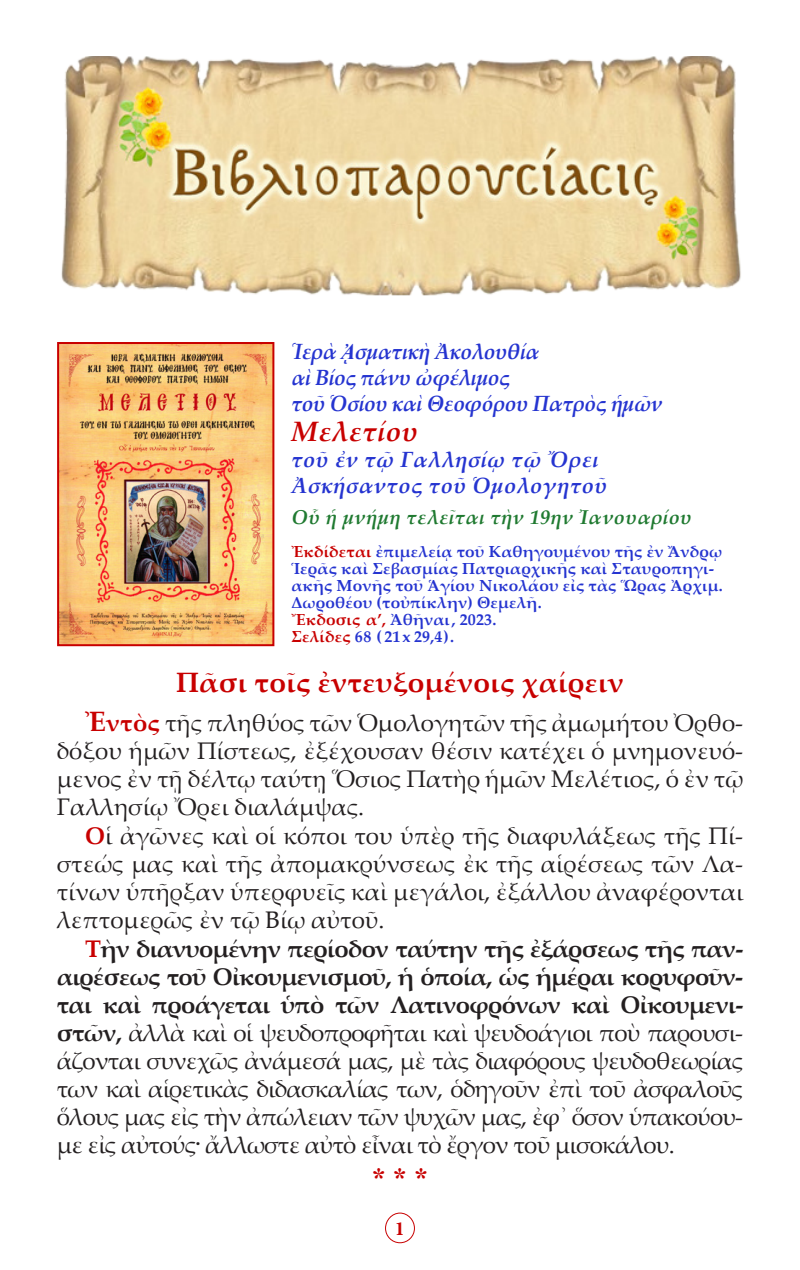
<style>
.page{position:relative;width:800px;height:1270px;background:#fff}
.page>*{position:absolute;margin:0;border:0;box-sizing:border-box;transform-origin:0 0}
.t1{font:700 28px "Palatino Linotype";letter-spacing:.01em;color:#c80000}
.t2{font:italic 700 28px "Palatino Linotype";letter-spacing:.02em;color:#c80000}
.Asteriskoi{font:28px "CTOS New Times Bold Test 1";color:#c80000}
.t3{font:24px/28px "Palatino Linotype";color:#231f20;text-align:justify}
.t4{font:700 24px "Palatino Linotype";letter-spacing:-.03em;color:#231f20}
.t5{font:italic 700 22px "Palatino Linotype";letter-spacing:-.02em;color:#2534d0;scale:.96 1}
.t6{font:italic 700 22px "Palatino Linotype";letter-spacing:.02em;color:#2534d0}
.t7{font:italic 700 20px "Palatino Linotype";letter-spacing:.02em;color:#207a31}
.t8{font:700 20px "Minion Pro";color:#c80000}
.t9{font:700 16px/17px "Palatino Linotype";letter-spacing:.01em;color:#2534d0}
.s1{font-family:"Times New Roman"}
.s2{color:#c80000}
.s3{font-weight:700;font-size:28px;color:#c80000}
.s4{font-weight:700;color:#c80000}
.s5{font-weight:700}
</style>
<div class="page">
<div style="left:385px;top:1213px;width:30px;height:30px;border:1px solid #c80000;border-radius:50%"></div>
<img style="left:61px;top:57px;width:680px;height:239px">
<img style="left:60px;top:345px;width:211px;height:298px">
<div style="left:57px;top:342px;width:217px;height:304px;border:2px solid #c80000"></div>
<p class="t5" style="left:291px;top:336px;width:260px">Ἱερὰ <span class="s1">ᾈ</span>σματικὴ Ἀκολουθία</p>
<p class="t5" style="left:291px;top:362px;width:229px">αὶ Βίος πάνυ ὠφέλιμος</p>
<p class="t5" style="left:291px;top:388px;width:388px">τοῦ Ὁσίου καὶ Θεοφόρου Πατρὸς ἡμῶν</p>
<p class="t2" style="left:291px;top:412px;width:128px">Μελετίου</p>
<p class="t6" style="left:291px;top:444px;width:308px">τοῦ ἐν τῷ Γαλλησίῳ τῷ Ὄρει</p>
<p class="t6" style="left:291px;top:470px;width:317px">Ἀσκήσαντος τοῦ Ὁμολογητοῦ</p>
<p class="t7" style="left:291px;top:503px;width:402px">Οὗ ἡ μνήμη τελεῖται τὴν 19ην Ἰανουαρίου</p>
<p class="t9" style="left:291px;top:543px;width:433px"><span class="s2">Ἐκδίδεται</span> ἐπιμελείᾳ τοῦ Καθηγουμένου τῆς ἐν Ἄνδρῳ Ἱερᾶς καὶ Σεβασμίας Πατριαρχικῆς καὶ Σταυροπηγι&shy;ακῆς Μονῆς τοῦ Ἁγίου Νικολάου εἰς τὰς Ὥρας Ἀρχιμ.<br>Δωροθέου (τοὐπίκλην) Θεμελῆ.</p>
<p class="t9" style="left:291px;top:611px;width:206px"><span class="s2">Ἔκδοσις α’,</span> Ἀθῆναι, 2023.</p>
<p class="t9" style="left:291px;top:628px;width:164px"><span class="s2">Σελίδες</span> 68 ( 21x 29,4).</p>
<p class="t1" style="left:176px;top:662px;width:449px">Πᾶσι τοῖς ἐντευξομένοις χαίρειν</p>
<p class="t3" style="left:57px;top:708px;width:688px;text-indent:28px"><span class="s3">Ἐ</span><span class="s4">ντὸς</span> τῆς πληθύος τῶν Ὁμολογητῶν τῆς ἀμωμήτου Ὀρθο&shy;δόξου ἡμῶν Πίστεως, ἐξέχουσαν θέσιν κατέχει ὁ μνημονευό&shy;μενος ἐν τῇ δέλτῳ ταύτῃ Ὅσιος Πατὴρ ἡμῶν Μελέτιος, ὁ ἐν τῷ Γαλλησίῳ Ὄρει διαλάμψας.</p>
<p class="t3" style="left:57px;top:821px;width:688px;text-indent:28px"><span class="s4">Ο</span>ἱ ἀγῶνες καὶ οἱ κόποι του ὑπὲρ τῆς διαφυλάξεως τῆς Πί&shy;στεώς μας καὶ τῆς ἀπομακρύνσεως ἐκ τῆς αἱρέσεως τῶν Λα&shy;τίνων ὑπῆρξαν ὑπερφυεῖς καὶ μεγάλοι, ἐξάλλου ἀναφέρονται λεπτομερῶς ἐν τῷ Βίῳ αὐτοῦ.</p>
<p class="t4" style="left:85px;top:932px;width:660px"><span class="s2">Τ</span>ὴν διανυομένην περίοδον ταύτην τῆς ἐξάρσεως τῆς παν-</p>
<p class="t3" style="left:57px;top:962px;width:688px"><span class="s5">αιρέσεως τοῦ Οἰκουμενισμοῦ, ἡ ὁποία, ὡς ἡμέραι κορυφοῦν&shy;ται καὶ προάγεται ὑπὸ τῶν Λατινοφρόνων καὶ Οἰκουμενι&shy;στῶν,</span> ἀλλὰ καὶ οἱ ψευδοπροφῆται καὶ ψευδοάγιοι ποὺ παρουσι&shy;άζονται συνεχῶς ἀνάμεσά μας, μὲ τὰς διαφόρους ψευδοθεωρίας των καὶ αἱρετικὰς διδασκαλίας των, ὁδηγοῦν ἐπὶ τοῦ ἀσφαλοῦς ὅλους μας εἰς τὴν ἀπώλειαν τῶν ψυχῶν μας, ἐφ᾿ ὅσον ὑπακούου&shy;με εἰς αὐτούς· ἄλλωστε αὐτὸ εἶναι τὸ ἔργον τοῦ μισοκάλου.</p>
<p class="Asteriskoi" style="left:372px;top:1162px;width:57px">* * *</p>
<p class="t8" style="left:395px;top:1214px;width:11px">1</p>
</div>
